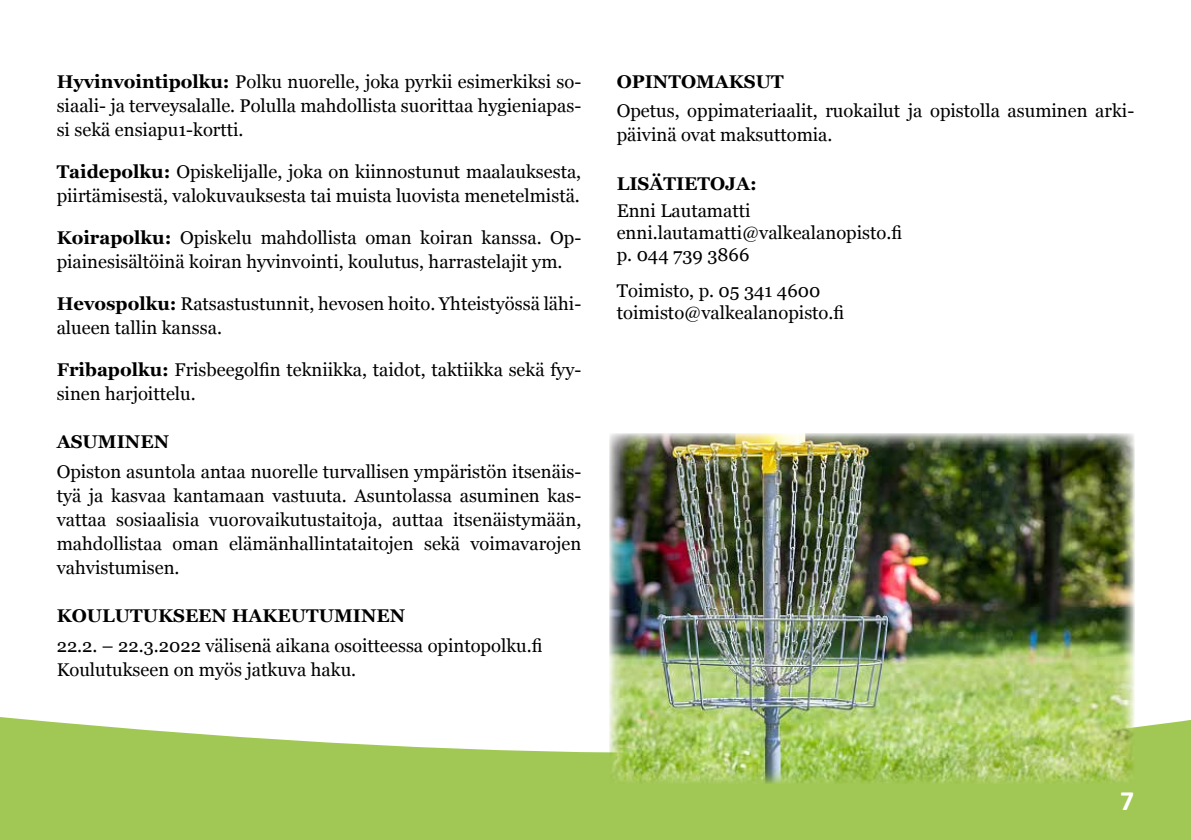
<style>
.page{position:relative;width:1191px;height:840px;background:#fff}
.page>*{position:absolute;margin:0;border:0;box-sizing:border-box;transform-origin:0 0}
.t1{font:700 28px "Calibri";color:#fff}
.t2{font:18.4px/24px "Georgia";color:#000}
.t3{font:700 18.4px "Georgia";color:#000}
.s1{font-weight:700}
</style>
<div class="page">
<svg style="left:1px;top:716px;width:1190px;height:123px;background:#adcf6a"></svg>
<svg style="left:0;top:717px;width:1px;height:122px"></svg>
<img style="left:609px;top:433px;width:525px;height:349px">
<p class="t2" style="left:57px;top:69px;width:526px;text-align:justify"><span class="s1">Hyvinvointipolku:</span> Polku nuorelle, joka pyrkii esimerkiksi so&shy;siaali- ja terveysalalle. Polulla mahdollista suorittaa hygieniapas&shy;si sekä ensiapu1-kortti.</p>
<p class="t2" style="left:57px;top:159px;width:526px"><span class="s1">Taidepolku:</span> Opiskelijalle, joka on kiinnostunut maalauksesta, piirtämisestä, valokuvauksesta tai muista luovista menetelmistä.</p>
<p class="t2" style="left:57px;top:225px;width:526px"><span class="s1">Koirapolku:</span> Opiskelu mahdollista oman koiran kanssa. Op&shy;piainesisältöinä koiran hyvinvointi, koulutus, harrastelajit ym.</p>
<p class="t2" style="left:57px;top:291px;width:526px"><span class="s1">Hevospolku:</span> Ratsastustunnit, hevosen hoito. Yhteistyössä lähi&shy;alueen tallin kanssa.</p>
<p class="t2" style="left:57px;top:357px;width:526px"><span class="s1">Fribapolku:</span> Frisbeegolfin tekniikka, taidot, taktiikka sekä fyy&shy;sinen harjoittelu.</p>
<p class="t3" style="left:57px;top:427px;width:114px">ASUMINEN</p>
<p class="t2" style="left:57px;top:458px;width:526px;text-align:justify">Opiston asuntola antaa nuorelle turvallisen ympäristön itsenäis&shy;tyä ja kasvaa kantamaan vastuuta. Asuntolassa asuminen kas&shy;vattaa sosiaalisia vuorovaikutustaitoja, auttaa itsenäistymään, mahdollistaa oman elämänhallintataitojen sekä voimavarojen vahvistumisen.</p>
<p class="t3" style="left:57px;top:601px;width:350px">KOULUTUKSEEN HAKEUTUMINEN</p>
<p class="t2" style="left:57px;top:632px;width:487px">22.2. – 22.3.2022 välisenä aikana osoitteessa opintopolku.fi<br>Koulutukseen on myös jatkuva haku.</p>
<p class="t3" style="left:617px;top:67px;width:168px">OPINTOMAKSUT</p>
<p class="t2" style="left:617px;top:98px;width:519px">Opetus, oppimateriaalit, ruokailut ja opistolla asuminen arki&shy;päivinä ovat maksuttomia.</p>
<p class="t3" style="left:617px;top:169px;width:142px">LISÄTIETOJA:</p>
<p class="t2" style="left:617px;top:199px;width:287px;line-height:22px">Enni Lautamatti enni.lautamatti@valkealanopisto.fi p. 044 739 3866</p>
<p class="t2" style="left:617px;top:279px;width:229px;line-height:22px">Toimisto, p. 05 341 4600 toimisto@valkealanopisto.fi</p>
<h1 class="t1" style="left:1120px;top:780px;width:16px">7</h1>
</div>
